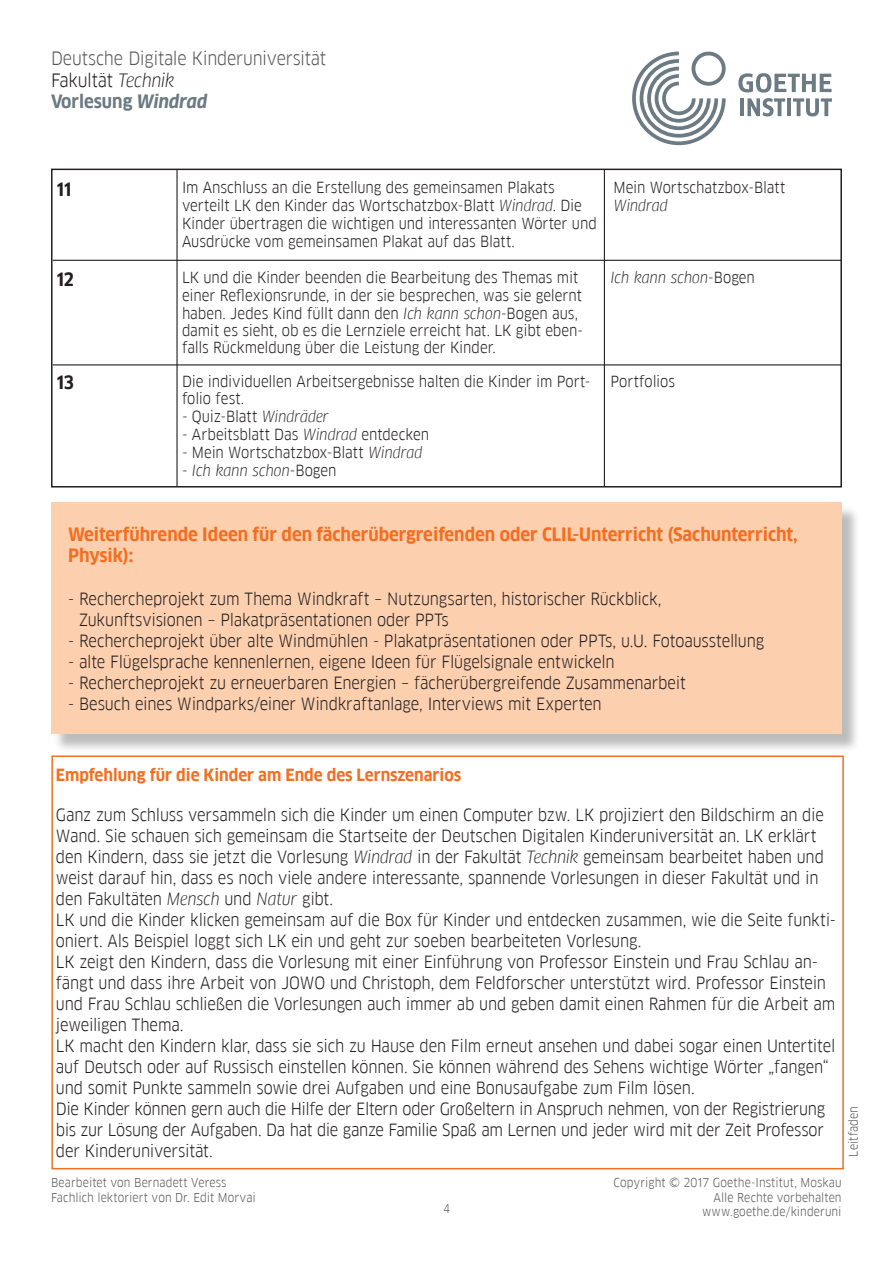
<style>
.page{position:relative;width:893px;height:1263px;background:#fff}
.page>*{position:absolute;margin:0;border:0;box-sizing:border-box;transform-origin:0 0}
.t1{font:700 18px/21.6px "Goethe FF Clan";color:#f36e21}
.t2{font:18px/21.6px "Goethe FF Clan";letter-spacing:-.015em;color:#57585a}
.t3{font:700 18px "Goethe FF Clan";color:#231f20}
.t4{font:16.5px/21px "Goethe FF Clan";letter-spacing:-.01em;color:#231f20}
.t5{font:700 16.5px "Goethe FF Clan";color:#f36e21}
.t6{font:15px/17.4px "Goethe FF Clan";letter-spacing:-.005em;color:#231f20}
.t7{font:italic 15px "Goethe FF Clan";color:#231f20}
.t8{font:12px "Goethe FF Clan";letter-spacing:.005em;color:#57585a}
.s1{color:#231f20}
.s2{font-style:italic;color:#231f20}
.s3{font-weight:700;color:#6b7a83}
.s4{font-weight:700;font-style:italic;color:#6b7a83}
.s5{font-style:italic}
.s6{font-style:normal}
</style>
<div class="page">
<svg style="left:632px;top:52px;width:94px;height:93px"></svg>
<svg style="left:738px;top:73px;width:94px;height:43px"></svg>
<div style="left:51px;top:169px;width:791px;height:318px;border:2px solid #231f20"></div>
<hr style="left:604px;top:169px;width:1px;height:317px;background:#231f20">
<hr style="left:176px;top:169px;width:2px;height:317px;background:#231f20">
<hr style="left:53px;top:260px;width:789px;height:1px;background:#231f20">
<hr style="left:53px;top:364px;width:789px;height:1px;background:#231f20">
<div style="left:53px;top:505px;width:808px;height:248px;background:#231f20;opacity:.3"></div>
<div style="left:51px;top:503px;width:791px;height:231px;background:#fccfae"></div>
<div style="left:51px;top:755px;width:793px;height:414px;border:2px solid #f36e21"></div>
<p class="t2" style="left:51px;top:48px;width:277px">Deutsche Digitale Kinderuniversität<br><span class="s1">Fakultät</span> <span class="s2">Technik<br></span><span class="s3">Vorlesung</span> <span class="s4">Windrad</span></p>
<p class="t3" style="left:56px;top:179px;width:17px">11</p>
<p class="t6" style="left:182px;top:179px;width:416px;line-height:18px">Im Anschluss an die Erstellung des gemeinsamen Plakats verteilt LK den Kinder das Wortschatzbox-Blatt <span class="s5">Windrad</span>. Die Kinder übertragen die wichtigen und interessanten Wörter und Ausdrücke vom gemeinsamen Plakat auf das Blatt.</p>
<p class="t6" style="left:613px;top:179px;width:173px">Mein Wortschatzbox-Blatt</p>
<p class="t7" style="left:613px;top:197px;width:56px">Windrad</p>
<p class="t6" style="left:182px;top:269px;width:403px">LK und die Kinder beenden die Bearbeitung des Themas mit einer Reflexionsrunde, in der sie besprechen, was sie gelernt haben. Jedes Kind füllt dann den <span class="s5">Ich kann schon</span>-Bogen aus, damit es sieht, ob es die Lernziele erreicht hat. LK gibt eben&shy;falls Rückmeldung über die Leistung der Kinder.</p>
<p class="t3" style="left:56px;top:269px;width:19px">12</p>
<p class="t7" style="left:610px;top:269px;width:146px">Ich kann schon<span class="s6">-Bogen</span></p>
<p class="t6" style="left:182px;top:373px;width:410px">Die individuellen Arbeitsergebnisse halten die Kinder im Port&shy;folio fest.</p>
<p class="t6" style="left:182px;top:408px;width:148px">- Quiz-Blatt <span class="s5">Windräder</span></p>
<p class="t6" style="left:182px;top:426px;width:249px">- Arbeitsblatt Das <span class="s5">Windrad</span> entdecken</p>
<p class="t6" style="left:182px;top:444px;width:242px">- Mein Wortschatzbox-Blatt <span class="s5">Windrad</span></p>
<p class="t7" style="left:182px;top:461px;width:156px"><span class="s6">-</span> Ich kann schon<span class="s6">-Bogen</span></p>
<p class="t3" style="left:56px;top:372px;width:19px">13</p>
<p class="t6" style="left:610px;top:372px;width:66px">Portfolios</p>
<p class="t1" style="left:68px;top:523px;width:731px">Weiterführende Ideen für den fächerübergreifenden oder CLIL-Unterricht (Sachunterricht,<br>Physik):</p>
<p class="t4" style="left:79px;top:588px;width:584px;text-indent:-11px">- Rechercheprojekt zum Thema Windkraft – Nutzungsarten, historischer Rückblick,<br>Zukunftsvisionen – Plakatpräsentationen oder PPTs</p>
<p class="t4" style="left:68px;top:630px;width:698px">- Rechercheprojekt über alte Windmühlen - Plakatpräsentationen oder PPTs, u.U. Fotoausstellung</p>
<p class="t4" style="left:68px;top:651px;width:548px">- alte Flügelsprache kennenlernen, eigene Ideen für Flügelsignale entwickeln</p>
<p class="t4" style="left:68px;top:672px;width:619px">- Rechercheprojekt zu erneuerbaren Energien – fächerübergreifende Zusammenarbeit</p>
<p class="t4" style="left:68px;top:693px;width:535px">- Besuch eines Windparks/einer Windkraftanlage, Interviews mit Experten</p>
<p class="t5" style="left:56px;top:765px;width:407px">Empfehlung für die Kinder am Ende des Lernszenarios</p>
<p class="t4" style="left:56px;top:805px;width:782px">Ganz zum Schluss versammeln sich die Kinder um einen Computer bzw. LK projiziert den Bildschirm an die Wand. Sie schauen sich gemeinsam die Startseite der Deutschen Digitalen Kinderuniversität an. LK erklärt den Kindern, dass sie jetzt die Vorlesung <span class="s5">Windrad</span> in der Fakultät <span class="s5">Technik</span> gemeinsam bearbeitet haben und weist darauf hin, dass es noch viele andere interessante, spannende Vorlesungen in dieser Fakultät und in den Fakultäten <span class="s5">Mensch</span> und <span class="s5">Natur</span> gibt.<br>LK und die Kinder klicken gemeinsam auf die Box für Kinder und entdecken zusammen, wie die Seite funkti&shy;oniert. Als Beispiel loggt sich LK ein und geht zur soeben bearbeiteten Vorlesung.<br>LK zeigt den Kindern, dass die Vorlesung mit einer Einführung von Professor Einstein und Frau Schlau an&shy;fängt und dass ihre Arbeit von JOWO und Christoph, dem Feldforscher unterstützt wird. Professor Einstein und Frau Schlau schließen die Vorlesungen auch immer ab und geben damit einen Rahmen für die Arbeit am jeweiligen Thema.<br>LK macht den Kindern klar, dass sie sich zu Hause den Film erneut ansehen und dabei sogar einen Untertitel auf Deutsch oder auf Russisch einstellen können. Sie können während des Sehens wichtige Wörter „fangen“ und somit Punkte sammeln sowie drei Aufgaben und eine Bonusaufgabe zum Film lösen.<br>Die Kinder können gern auch die Hilfe der Eltern oder Großeltern in Anspruch nehmen, von der Registrierung bis zur Lösung der Aufgaben. Da hat die ganze Familie Spaß am Lernen und jeder wird mit der Zeit Professor der Kinderuniversität.</p>
<p class="t8" style="left:846px;top:1157px;width:52px;rotate:-90deg">Leitfaden</p>
<p class="t8" style="left:51px;top:1176px;width:177px">Bearbeitet von Bernadett Veress</p>
<p class="t8" style="left:613px;top:1176px;width:230px">Copyright © 2017 Goethe-Institut, Moskau</p>
<p class="t8" style="left:51px;top:1190px;width:206px">Fachlich lektoriert von Dr. Edit Morvai</p>
<p class="t8" style="left:714px;top:1190px;width:129px">Alle Rechte vorbehalten</p>
<p class="t8" style="left:443px;top:1202px;width:8px">4</p>
<p class="t8" style="left:702px;top:1204px;width:141px">www.goethe.de/kinderuni</p>
</div>
